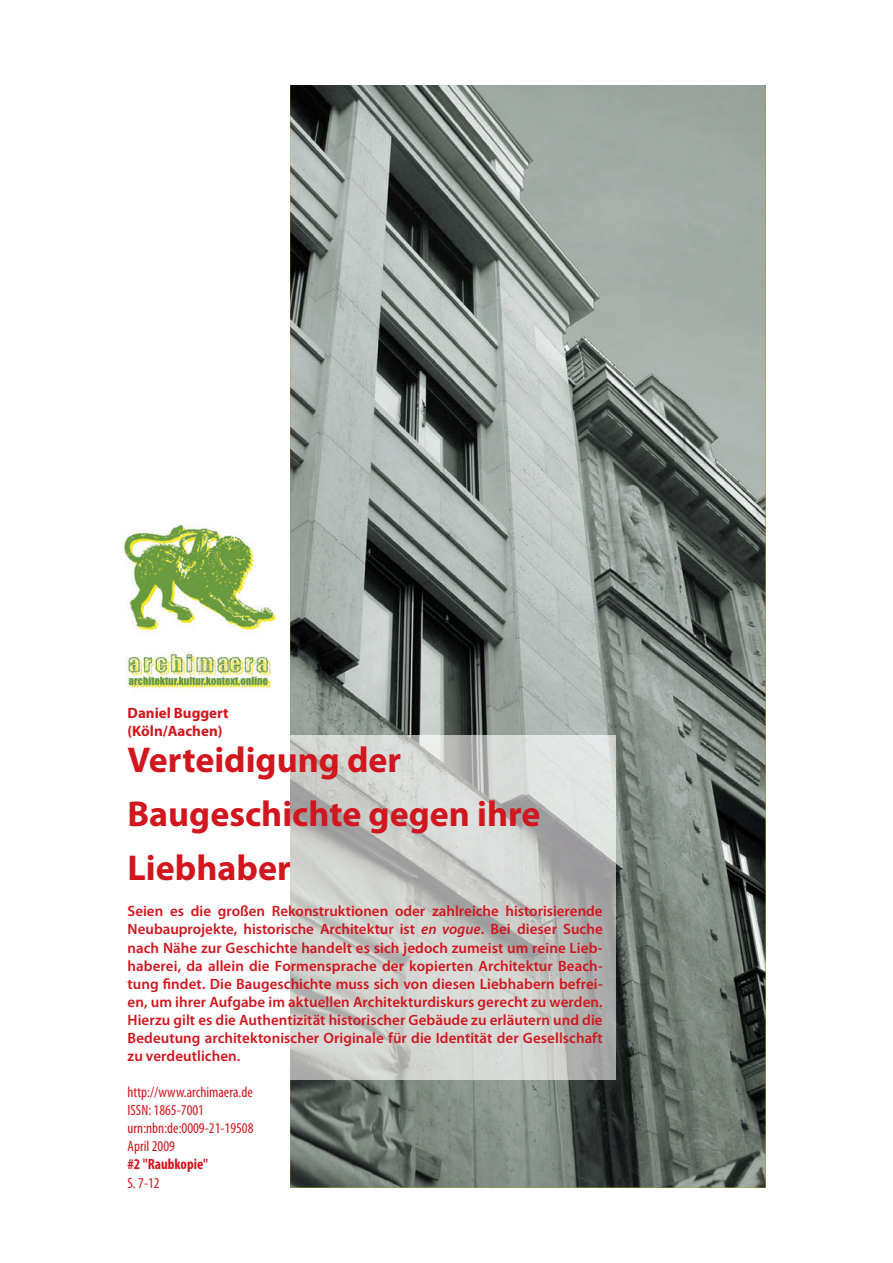
<style>
.page{position:relative;width:893px;height:1263px;background:#fff}
.page>*{position:absolute;margin:0;border:0;box-sizing:border-box;transform-origin:0 0}
.t1{font:700 36px/54.2px "Myriad Pro";color:#d1161e}
.t2{font:600 15px/18px "Myriad Pro";letter-spacing:.005em;color:#d1161e;text-align:justify}
.t3{font:condensed 15px/18px "Myriad Pro";color:#d1161e}
.t4{font:700 15px/18px "Myriad Pro";color:#d1161e}
.t5{font:700 condensed 15px "Myriad Pro";color:#d1161e}
.s1{font-style:italic}
</style>
<div class="page">
<img style="left:290px;top:85px;width:475px;height:1102px">
<img style="left:122px;top:524px;width:154px;height:168px">
<img style="left:290px;top:736px;width:325px;height:343px">
<p class="t4" style="left:128px;top:704px;width:103px">Daniel Buggert (Köln/Aachen)</p>
<h1 class="t1" style="left:128px;top:733px;width:414px">Verteidigung der<br>Baugeschichte gegen ihre<br>Liebhaber</h1>
<p class="t2" style="left:128px;top:903px;width:477px">Seien es die großen Rekonstruktionen oder zahlreiche historisierende Neubauprojekte, historische Architektur ist <span class="s1">en vogue</span>. Bei dieser Suche nach Nähe zur Geschichte handelt es sich jedoch zumeist um reine Lieb&shy;haberei, da allein die Formensprache der kopierten Architektur Beach&shy;tung findet. Die Baugeschichte muss sich von diesen Liebhabern befrei&shy;en, um ihrer Aufgabe im aktuellen Architekturdiskurs gerecht zu werden.<br>Hierzu gilt es die Authentizität historischer Gebäude zu erläutern und die Bedeutung architektonischer Originale für die Identität der Gesellschaft zu verdeutlichen.</p>
<p class="t3" style="left:128px;top:1083px;width:127px">http://www.archimaera.de<br>ISSN: 1865-7001 urn:nbn:de:0009-21-19508<br>April 2009</p>
<p class="t5" style="left:128px;top:1156px;width:82px">#2 "Raubkopie"</p>
<p class="t3" style="left:128px;top:1174px;width:34px">S. 7-12</p>
</div>
